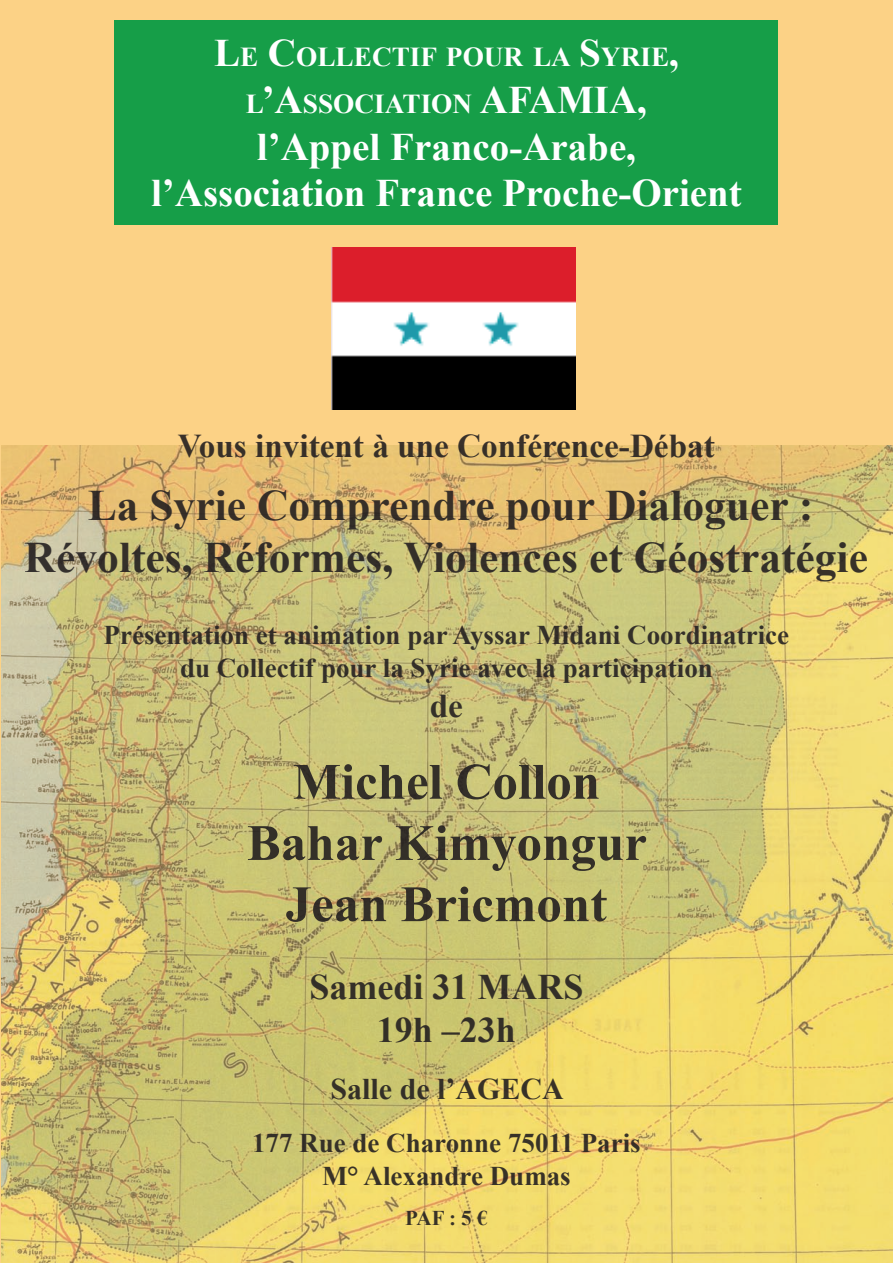
<style>
.page{position:relative;width:893px;height:1263px;background:#fcd286}
.page>*{position:absolute;margin:0;border:0;box-sizing:border-box;transform-origin:0 0}
.t1{font:700 51px/61.2px "Times New Roman";color:#231f20;text-align:center}
.t2{font:700 43.5px/52.2px "Times New Roman";color:#231f20;text-align:center}
.t3{font:700 39px "Times New Roman";color:#fff}
.t4{font:700 39px "Times New Roman";color:#fff}
.t5{font:700 36px/43.2px "Times New Roman";color:#231f20;text-align:center}
.t6{font:700 33.15px "Times New Roman";color:#231f20}
.t7{font:700 30px "Times New Roman";color:#231f20}
.t8{font:700 27.3px/46.8px "Times New Roman";color:#fff}
.t9{font:700 27px/32.4px "Times New Roman";color:#231f20;text-align:center}
.t10{font:700 21px "Times New Roman";color:#231f20}
.s1{font-size:39px}
.s2{font-style:inherit}
</style>
<div class="page">
<img style="left:1px;top:446px;width:892px;height:817px">
<img style="left:332px;top:247px;width:243px;height:162px">
<div style="left:115px;top:21px;width:663px;height:204px;background:#169e48"></div>
<p class="t8" style="left:246px;top:33px;width:434px;text-indent:-32px"><span class="s1">L</span>E <span class="s1">C</span>OLLECTIF POUR LA <span class="s1">S</span>YRIE<span class="s1">,<br></span>L<span class="s1">’A</span>SSOCIATION <span class="s1">AFA</span></p>
<h3 class="t4" style="left:557px;top:73px;width:91px">MIA<span class="s2">,</span></h3>
<h3 class="t3" style="left:257px;top:120px;width:381px">l’Appel Franco-Arabe,</h3>
<h3 class="t3" style="left:151px;top:166px;width:592px">l’Association France Proche-Orient</h3>
<p class="t6" style="left:178px;top:423px;width:538px">Vous invitent à une Conférence-Débat</p>
<h2 class="t2" style="left:25px;top:478px;width:845px">La Syrie Comprendre pour Dialoguer :<br>Révoltes, Réformes, Violences et Géostratégie</h2>
<p class="t9" style="left:104px;top:618px;width:687px">Présentation et animation par Ayssar Midani Coordinatrice du Collectif pour la Syrie avec la participation</p>
<p class="t6" style="left:430px;top:682px;width:35px">de</p>
<h1 class="t1" style="left:247px;top:750px;width:402px">Michel Collon<br>Bahar Kimyongur<br>Jean Bricmont</h1>
<h3 class="t5" style="left:309px;top:964px;width:275px">Samedi 31 MARS<br>19h –23h</h3>
<p class="t7" style="left:331px;top:1068px;width:235px">Salle de l’AGECA</p>
<p class="t9" style="left:252px;top:1126px;width:390px">177 Rue de Charonne 75011 Paris<br>M° Alexandre Dumas</p>
<p class="t10" style="left:405px;top:1203px;width:84px">PAF : 5 €</p>
</div>
